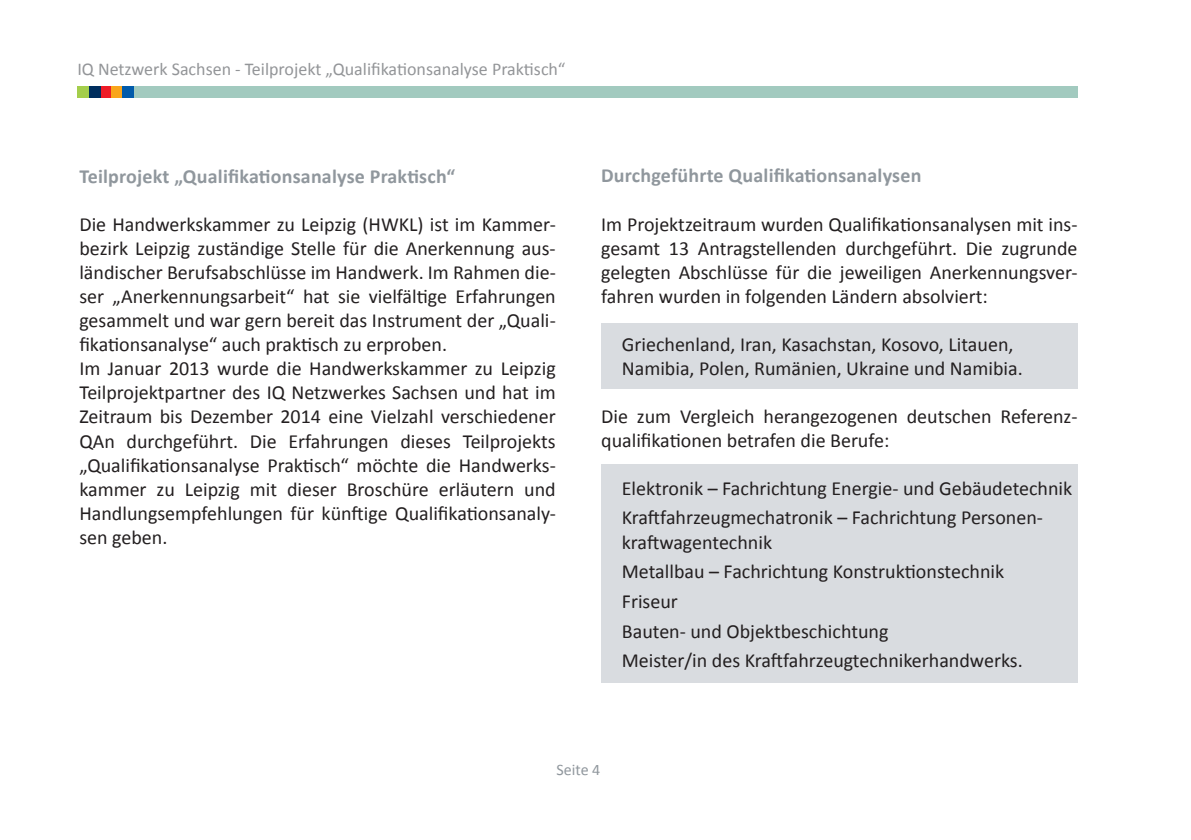
<style>
.page{position:relative;width:1191px;height:840px;background:#fff}
.page>*{position:absolute;margin:0;border:0;box-sizing:border-box;transform-origin:0 0}
.t1{font:20px/24px "Calibri";color:#231f20}
.t2{font:700 20px "Calibri";letter-spacing:.01em;color:#90979d}
.t3{font:18px "Calibri";color:#939598}
.t4{font:16px "Calibri";color:#90979d}
</style>
<div class="page">
<div style="left:79px;top:86px;width:998px;height:12px;background:#a2cabf"></div>
<div style="left:100px;top:87px;width:11px;height:11px;background:#ee1c28"></div>
<div style="left:78px;top:87px;width:11px;height:11px;background:#a4ce4c"></div>
<div style="left:111px;top:87px;width:12px;height:11px;background:#f9a51b"></div>
<div style="left:123px;top:87px;width:11px;height:11px;background:#015aaa"></div>
<div style="left:89px;top:87px;width:11px;height:11px;background:#002e5e"></div>
<div style="left:601px;top:463px;width:476px;height:219px;background:#d9dce0"></div>
<div style="left:601px;top:323px;width:476px;height:65px;background:#d9dce0"></div>
<p class="t3" style="left:77px;top:57px;width:489px">IQ Netzwerk Sachsen - Teilprojekt „Qualifikationsanalyse Praktisch“</p>
<p class="t2" style="left:79px;top:164px;width:377px">Teilprojekt „Qualifikationsanalyse Praktisch“</p>
<p class="t1" style="left:79px;top:212px;width:478px">Die Handwerkskammer zu Leipzig (HWKL) ist im Kammer&shy;bezirk Leipzig zuständige Stelle für die Anerkennung aus&shy;ländischer Berufsabschlüsse im Handwerk. Im Rahmen die&shy;ser „Anerkennungsarbeit“ hat sie vielfältige Erfahrungen gesammelt und war gern bereit das Instrument der „Quali&shy;fikationsanalyse“ auch praktisch zu erproben.<br>Im Januar 2013 wurde die Handwerkskammer zu Leipzig Teilprojektpartner des IQ Netzwerkes Sachsen und hat im Zeitraum bis Dezember 2014 eine Vielzahl verschiedener QAn durchgeführt. Die Erfahrungen dieses Teilprojekts „Qualifikationsanalyse Praktisch“ möchte die Handwerks&shy;kammer zu Leipzig mit dieser Broschüre erläutern und Handlungsempfehlungen für künftige Qualifikationsanaly&shy;sen geben.</p>
<p class="t2" style="left:601px;top:163px;width:322px">Durchgeführte Qualifikationsanalysen</p>
<p class="t1" style="left:601px;top:212px;width:478px;text-align:justify">Im Projektzeitraum wurden Qualifikationsanalysen mit ins&shy;gesamt 13 Antragstellenden durchgeführt. Die zugrunde gelegten Abschlüsse für die jeweiligen Anerkennungsver&shy;fahren wurden in folgenden Ländern absolviert:</p>
<p class="t1" style="left:622px;top:332px;width:402px">Griechenland, Iran, Kasachstan, Kosovo, Litauen,<br>Namibia, Polen, Rumänien, Ukraine und Namibia.</p>
<p class="t1" style="left:601px;top:404px;width:478px">Die zum Vergleich herangezogenen deutschen Referenz&shy;qualifikationen betrafen die Berufe:</p>
<p class="t1" style="left:622px;top:473px;width:452px;line-height:29.6px">Elektronik – Fachrichtung Energie- und Gebäudetechnik<br>Kraftfahrzeugmechatronik – Fachrichtung Personen-</p>
<p class="t1" style="left:622px;top:527px;width:402px;line-height:29.6px">kraftwagentechnik<br>Metallbau – Fachrichtung Konstruktionstechnik<br>Friseur<br>Bauten- und Objektbeschichtung<br>Meister/in des Kraftfahrzeugtechnikerhandwerks.</p>
<p class="t4" style="left:556px;top:759px;width:45px">Seite 4</p>
</div>
